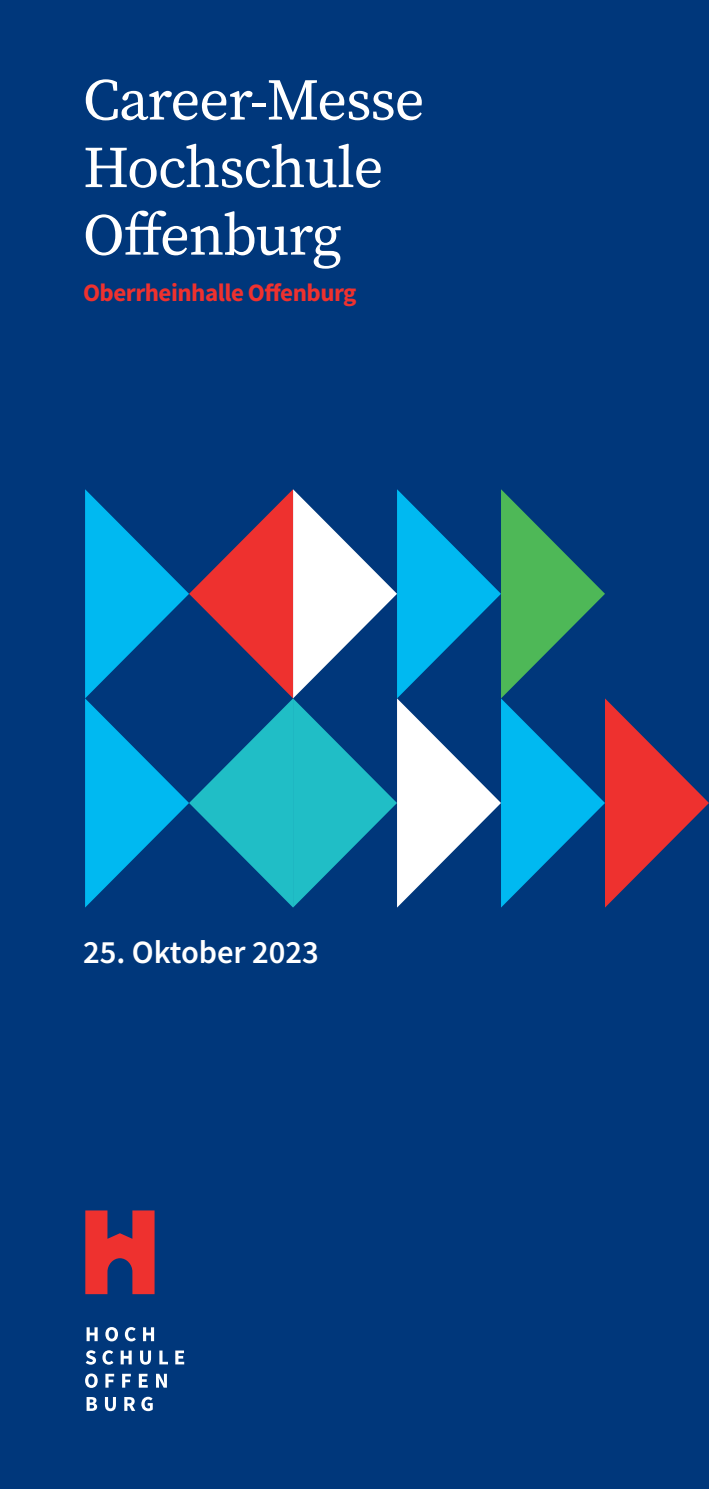
<style>
.page{position:relative;width:709px;height:1489px;background:#fff}
.page>*{position:absolute;margin:0;border:0;box-sizing:border-box;transform-origin:0 0}
.t1{font:58.75px/67.5px "Source Serif Pro";letter-spacing:-.02em;color:#fff}
.t2{font:600 32.5px "Source Sans Pro";color:#fff}
.t3{font:700 25px "Source Sans Pro";letter-spacing:-.02em;color:#ee312f}
</style>
<div class="page">
<div style="left:0;top:0;width:709px;height:1488px;background:#00377b"></div>
<svg style="left:85px;top:1210px;width:69px;height:83px"></svg>
<svg style="left:87px;top:1327px;width:11px;height:13px"></svg>
<svg style="left:105px;top:1327px;width:13px;height:14px"></svg>
<svg style="left:125px;top:1327px;width:11px;height:14px"></svg>
<svg style="left:143px;top:1327px;width:11px;height:13px"></svg>
<svg style="left:86px;top:1350px;width:10px;height:14px"></svg>
<svg style="left:102px;top:1350px;width:11px;height:14px"></svg>
<svg style="left:121px;top:1350px;width:11px;height:14px"></svg>
<svg style="left:140px;top:1350px;width:11px;height:14px"></svg>
<svg style="left:159px;top:1350px;width:9px;height:14px"></svg>
<svg style="left:175px;top:1350px;width:9px;height:14px"></svg>
<svg style="left:85px;top:1373px;width:13px;height:14px"></svg>
<svg style="left:105px;top:1373px;width:9px;height:14px"></svg>
<svg style="left:122px;top:1373px;width:9px;height:14px"></svg>
<svg style="left:139px;top:1373px;width:9px;height:14px"></svg>
<svg style="left:156px;top:1373px;width:11px;height:14px"></svg>
<svg style="left:87px;top:1397px;width:10px;height:13px"></svg>
<svg style="left:105px;top:1397px;width:11px;height:13px"></svg>
<svg style="left:124px;top:1397px;width:11px;height:13px"></svg>
<svg style="left:141px;top:1396px;width:12px;height:14px"></svg>
<svg style="left:85px;top:489px;width:624px;height:418px"></svg>
<p class="t1" style="left:83px;top:66px;width:343px">Career-Messe<br>Hochschule<br>Offenburg</p>
<p class="t3" style="left:83px;top:276px;width:275px">Oberrheinhalle Offenburg</p>
<p class="t2" style="left:83px;top:931px;width:237px">25. Oktober 2023</p>
</div>
